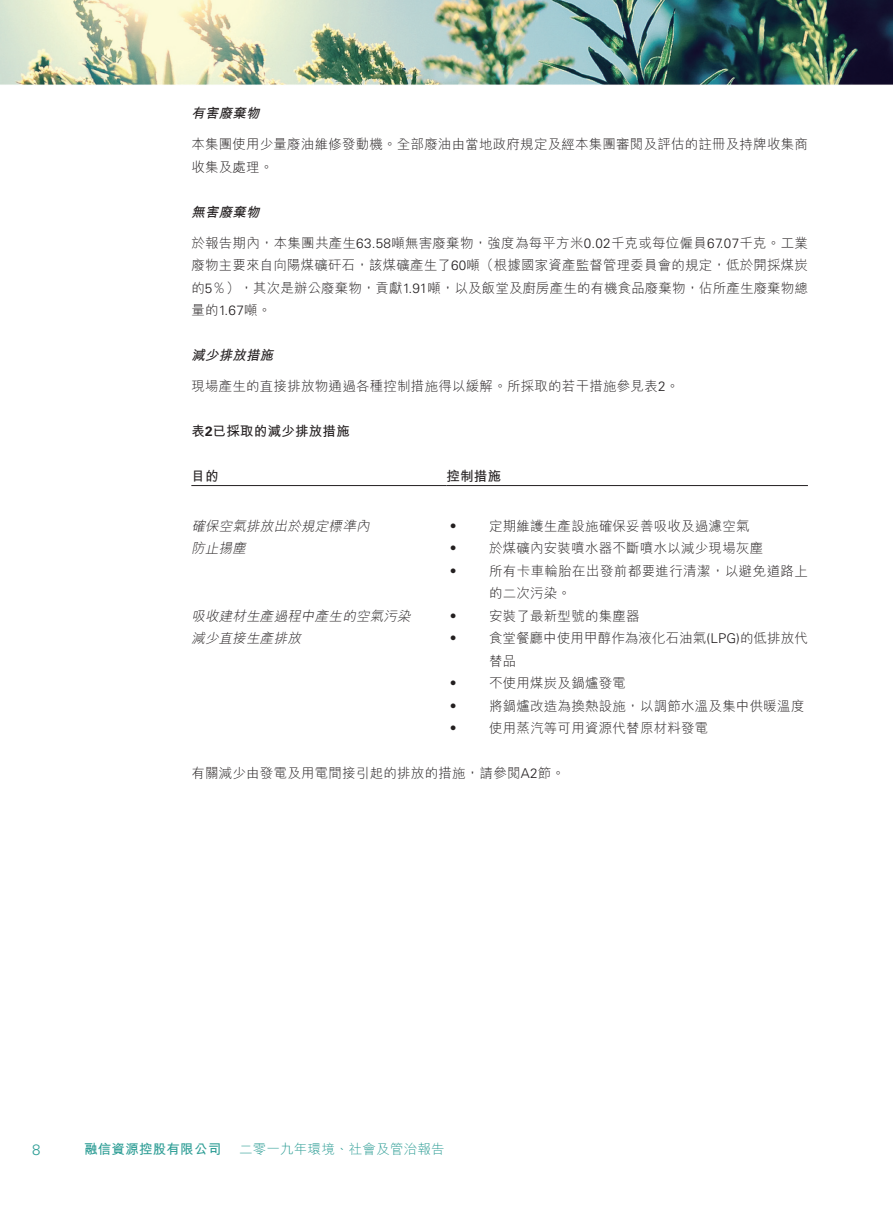
<style>
.page{position:relative;width:893px;height:1212px;background:#fff}
.page>*{position:absolute;margin:0;border:0;box-sizing:border-box;transform-origin:0 0}
.t1{font:300 15px "Univers LT Std";color:#2b9c94}
.t2{font:13.5px/22.5px "M Hei HK Light E Ten B5 H";letter-spacing:.015em;color:#231f20}
.t3{font:italic 13.5px "M Hei HK Light E Ten B5 H";color:#231f20}
.t4{font:13.5px "M Hei HK Bold E Ten B5 H";letter-spacing:.015em;color:#231f20}
.t5{font:italic 13.5px "M Hei HK Bold E Ten B5 H";color:#231f20}
.t6{font:13.5px "M Hei HK Light E Ten B5 H";letter-spacing:.015em;color:#2b9c94}
.t7{font:13.5px "M Hei HK Bold E Ten B5 H";letter-spacing:.015em;color:#2b9c94}
.s1{font-family:"Univers LT Std";font-weight:300}
.s2{font-family:"Univers LT Std";font-weight:700}
</style>
<div class="page">
<img style="left:0;top:0;width:893px;height:487px">
<hr style="left:191px;top:485px;width:255px;height:1px;background:#231f20">
<hr style="left:446px;top:485px;width:362px;height:1px;background:#231f20">
<p class="t5" style="left:191px;top:108px;width:72px">有害廢棄物</p>
<p class="t2" style="left:191px;top:135px;width:618px">本集團使用少量廢油維修發動機。全部廢油由當地政府規定及經本集團審閱及評估的註冊及持牌收集商收集及處理。</p>
<p class="t5" style="left:191px;top:207px;width:72px">無害廢棄物</p>
<p class="t2" style="left:191px;top:233px;width:618px;text-align:justify">於報告期內，本集團共產生<span class="s1">63.58</span>噸無害廢棄物，強度為每平方米<span class="s1">0.02</span>千克或每位僱員<span class="s1">67.07</span>千克。工業廢物主要來自向陽煤礦矸石，該煤礦產生了<span class="s1">60</span>噸（根據國家資產監督管理委員會的規定，低於開採煤炭的<span class="s1">5</span>％），其次是辦公廢棄物，貢獻<span class="s1">1.91</span>噸，以及飯堂及廚房產生的有機食品廢棄物，佔所產生廢棄物總量的<span class="s1">1.67</span>噸。</p>
<p class="t5" style="left:191px;top:350px;width:86px">減少排放措施</p>
<p class="t2" style="left:191px;top:377px;width:489px">現場產生的直接排放物通過各種控制措施得以緩解。所採取的若干措施參見表<span class="s1">2</span>。</p>
<p class="t4" style="left:191px;top:426px;width:160px">表<span class="s2">2</span>已採取的減少排放措施</p>
<p class="t4" style="left:191px;top:471px;width:29px">目的</p>
<p class="t4" style="left:446px;top:471px;width:56px">控制措施</p>
<p class="t3" style="left:191px;top:521px;width:182px">確保空氣排放出於規定標準內</p>
<p class="t2" style="left:446px;top:516px;width:15px">‧</p>
<p class="t2" style="left:489px;top:516px;width:262px">定期維護生產設施確保妥善吸收及過濾空氣</p>
<p class="t3" style="left:191px;top:543px;width:58px">防止揚塵</p>
<p class="t2" style="left:446px;top:539px;width:15px">‧</p>
<p class="t2" style="left:489px;top:539px;width:276px">於煤礦內安裝噴水器不斷噴水以減少現場灰塵</p>
<p class="t2" style="left:446px;top:561px;width:15px">‧</p>
<p class="t2" style="left:489px;top:561px;width:320px">所有卡車輪胎在出發前都要進行清潔，以避免道路上的二次污染。</p>
<p class="t3" style="left:191px;top:611px;width:223px">吸收建材生產過程中產生的空氣污染</p>
<p class="t2" style="left:446px;top:606px;width:15px">‧</p>
<p class="t2" style="left:489px;top:606px;width:152px">安裝了最新型號的集塵器</p>
<p class="t3" style="left:191px;top:633px;width:113px">減少直接生產排放</p>
<p class="t2" style="left:446px;top:629px;width:15px">‧</p>
<p class="t2" style="left:489px;top:629px;width:320px">食堂餐廳中使用甲醇作為液化石油氣<span class="s1">(LPG)</span>的低排放代替品</p>
<p class="t2" style="left:446px;top:674px;width:15px">‧</p>
<p class="t2" style="left:489px;top:674px;width:139px">不使用煤炭及鍋爐發電</p>
<p class="t2" style="left:446px;top:696px;width:15px">‧</p>
<p class="t2" style="left:489px;top:696px;width:317px">將鍋爐改造為換熱設施，以調節水溫及集中供暖溫度</p>
<p class="t2" style="left:446px;top:719px;width:15px">‧</p>
<p class="t2" style="left:489px;top:719px;width:221px">使用蒸汽等可用資源代替原材料發電</p>
<p class="t2" style="left:191px;top:764px;width:375px">有關減少由發電及用電間接引起的排放的措施，請參閱<span class="s1">A2</span>節。</p>
<p class="t1" style="left:32px;top:1143px;width:10px">8</p>
<p class="t7" style="left:84px;top:1144px;width:139px">融信資源控股有限公司</p>
<p class="t6" style="left:239px;top:1144px;width:207px">二零一九年環境、社會及管治報告</p>
</div>
